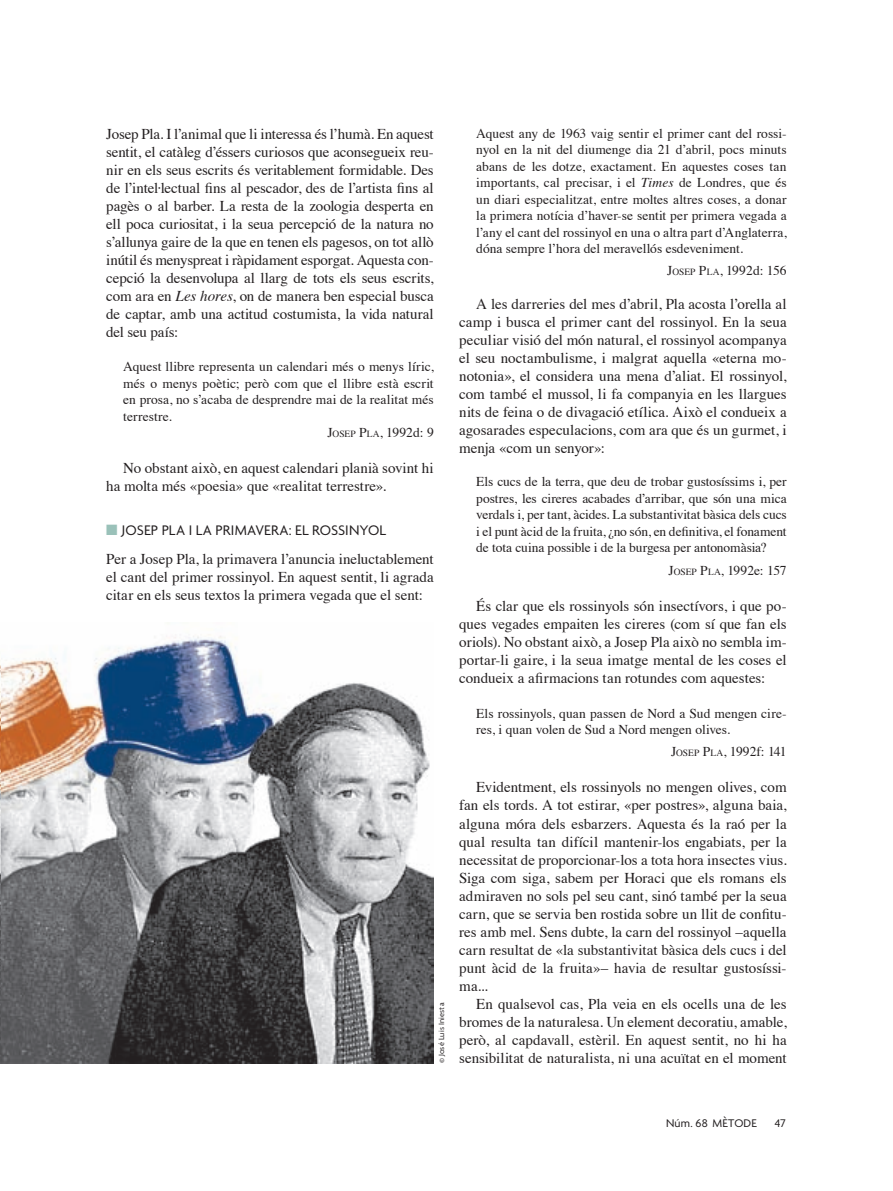
<style>
.page{position:relative;width:893px;height:1191px;background:#fff}
.page>*{position:absolute;margin:0;border:0;box-sizing:border-box;transform-origin:0 0}
.t1{font:15px/18px "Times";color:#231f20;text-align:justify}
.t2{font:15px "Agenda";letter-spacing:.01em;color:#231f20}
.t3{font:13.5px/16.5px "Times";color:#231f20;text-align:justify}
.t4{font:13.5px "Times";letter-spacing:-.02em;color:#231f20}
.t5{font:12px "Agenda";letter-spacing:.025em;color:#231f20}
.t6{font:8.25px "Agenda";letter-spacing:.02em;color:#231f20}
.s1{font-style:italic}
.s2{font-size:9.45px}
.s3{color:#9ac1b9}
</style>
<div class="page">
<img style="left:0;top:634px;width:434px;height:429px">
<p class="t1" style="left:106px;top:126px;width:329px">Josep Pla. I l’animal que li interessa és l’humà. En aquest sentit, el catàleg d’éssers curiosos que aconsegueix reu&shy;nir en els seus escrits és veritablement formidable. Des de l’intel·lectual fins al pescador, des de l’artista fins al pagès o al barber. La resta de la zoologia desperta en ell poca curiositat, i la seua percepció de la natura no s’allunya gaire de la que en tenen els pagesos, on tot allò inútil és menyspreat i ràpidament esporgat. Aquesta con&shy;cepció la desenvolupa al llarg de tots els seus escrits, com ara en <span class="s1">Les hores</span>, on de manera ben especial busca de captar, amb una actitud costumista, la vida natural del seu país:</p>
<p class="t3" style="left:123px;top:360px;width:312px">Aquest llibre representa un calendari més o menys líric,</p>
<p class="t3" style="left:123px;top:376px;width:312px">més o menys poètic; però com que el llibre està escrit</p>
<p class="t3" style="left:123px;top:393px;width:312px">en prosa, no s’acaba de desprendre mai de la realitat més</p>
<p class="t3" style="left:123px;top:409px;width:50px">terrestre.</p>
<p class="t3" style="left:327px;top:426px;width:108px">J<span class="s2">OSEP</span> P<span class="s2">LA</span>, 1992d: 9</p>
<p class="t1" style="left:106px;top:461px;width:329px;text-indent:17px">No obstant això, en aquest calendari planià sovint hi ha molta més «poesia» que «realitat terrestre».</p>
<p class="t2" style="left:106px;top:524px;width:281px"><span class="s3">■</span> JOSEP PLA I LA PRIMAVERA: EL ROSSINYOL</p>
<p class="t1" style="left:106px;top:551px;width:329px">Per a Josep Pla, la primavera l’anuncia ineluctablement el cant del primer rossinyol. En aquest sentit, li agrada citar en els seus textos la primera vegada que el sent:</p>
<p class="t6" style="left:438px;top:1063px;width:62px;rotate:-90deg">© José Luis Iniesta</p>
<p class="t3" style="left:476px;top:126px;width:312px">Aquest any de 1963 vaig sentir el primer cant del rossi&shy;nyol en la nit del diumenge dia 21 d’abril, pocs minuts abans de les dotze, exactament. En aquestes coses tan importants, cal precisar, i el <span class="s1">Times</span> de Londres, que és un diari especialitzat, entre moltes altres coses, a donar la primera notícia d’haver-se sentit per primera vegada a l’any el cant del rossinyol en una o altra part d’Anglaterra, dóna sempre l’hora del meravellós esdeveniment.</p>
<p class="t3" style="left:667px;top:263px;width:121px">J<span class="s2">OSEP</span> P<span class="s2">LA</span>, 1992d: 156</p>
<p class="t1" style="left:459px;top:297px;width:329px;text-indent:17px">A les darreries del mes d’abril, Pla acosta l’orella al camp i busca el primer cant del rossinyol. En la seua peculiar visió del món natural, el rossinyol acompanya el seu noctambulisme, i malgrat aquella «eterna mo&shy;notonia», el considera una mena d’aliat. El rossinyol, com també el mussol, li fa companyia en les llargues nits de feina o de divagació etílica. Això el condueix a agosarades especulacions, com ara que és un gurmet, i menja «com un senyor»:</p>
<p class="t3" style="left:476px;top:475px;width:312px">Els cucs de la terra, que deu de trobar gustosíssims i, per postres, les cireres acabades d’arribar, que són una mica verdals i, per tant, àcides. La substantivitat bàsica dels cucs i el punt àcid de la fruita, ¿no són, en definitiva, el fonament de tota cuina possible i de la burgesa per antonomàsia?</p>
<p class="t3" style="left:669px;top:563px;width:120px">J<span class="s2">OSEP</span> P<span class="s2">LA</span>, 1992e: 157</p>
<p class="t1" style="left:459px;top:598px;width:329px;text-indent:17px">És clar que els rossinyols són insectívors, i que po&shy;ques vegades empaiten les cireres (com sí que fan els oriols). No obstant això, a Josep Pla això no sembla im&shy;portar-li gaire, i la seua imatge mental de les coses el condueix a afirmacions tan rotundes com aquestes:</p>
<p class="t3" style="left:476px;top:706px;width:312px">Els rossinyols, quan passen de Nord a Sud mengen cire&shy;res, i quan volen de Sud a Nord mengen olives.</p>
<p class="t4" style="left:671px;top:746px;width:117px">J<span class="s2">OSEP</span> P<span class="s2">LA</span>, 1992f: 141</p>
<p class="t1" style="left:459px;top:779px;width:329px;text-indent:17px">Evidentment, els rossinyols no mengen olives, com fan els tords. A tot estirar, «per postres», alguna baia, alguna móra dels esbarzers. Aquesta és la raó per la qual resulta tan difícil mantenir-los engabiats, per la necessitat de proporcionar-los a tota hora insectes vius.<br>Siga com siga, sabem per Horaci que els romans els admiraven no sols pel seu cant, sinó també per la seua carn, que se servia ben rostida sobre un llit de confitu&shy;res amb mel. Sens dubte, la carn del rossinyol –aquella carn resultat de «la substantivitat bàsica dels cucs i del punt àcid de la fruita»– havia de resultar gustosíssi&shy;ma...</p>
<p class="t1" style="left:459px;top:995px;width:329px;text-indent:17px">En qualsevol cas, Pla veia en els ocells una de les bromes de la naturalesa. Un element decoratiu, amable, però, al capdavall, estèril. En aquest sentit, no hi ha</p>
<p class="t1" style="left:459px;top:1049px;width:329px">sensibilitat de naturalista, ni una acuïtat en el moment</p>
<p class="t5" style="left:666px;top:1118px;width:92px">Núm. 68 MÈTODE</p>
<p class="t5" style="left:775px;top:1118px;width:13px">47</p>
</div>
